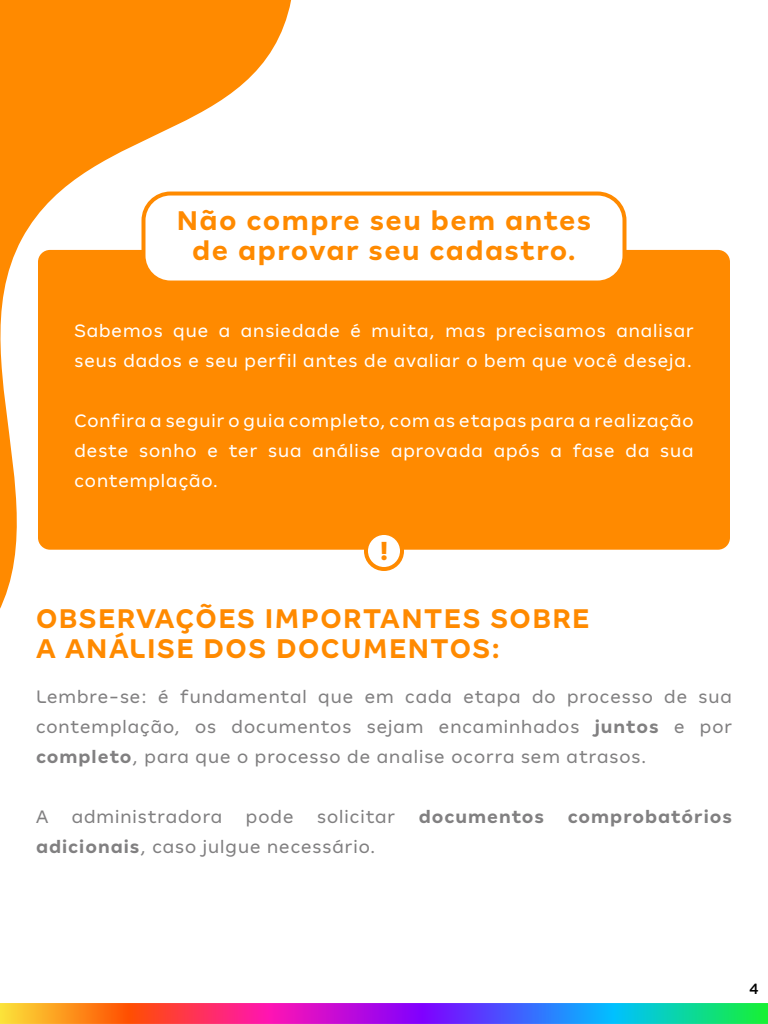
<style>
.page{position:relative;width:768px;height:1024px;background:#fff}
.page>*{position:absolute;margin:0;border:0;box-sizing:border-box;transform-origin:0 0}
.t1{font:700 30px/30px "Magalu Titulos";letter-spacing:.05em;color:#ff8a00;text-align:center}
.t2{font:800 29px "Magalu Titulos";color:#ff8a00}
.t3{font:20px/30px "Magalu Titulos";letter-spacing:.05em;color:#818081;text-align:justify}
.t4{font:20px/30px "Magalu Titulos";letter-spacing:.05em;color:#fff}
.t5{font:500 17px "Magalu Submarcas";color:#000}
.s1{font-weight:700}
</style>
<div class="page">
<svg style="left:0;top:0;width:323px;height:609px"></svg>
<div style="left:38px;top:250px;width:692px;height:300px;background:#ff8a00;border-radius:12px"></div>
<div style="left:144px;top:194px;width:480px;height:89px;background:#fff;border-radius:27px"></div>
<div style="left:142px;top:192px;width:484px;height:93px;border:4px solid #ff8a00;border-radius:27px"></div>
<img style="left:0;top:1003px;width:768px;height:21px">
<div style="left:366px;top:533px;width:36px;height:36px;background:#fff;border-radius:50%"></div>
<div style="left:364px;top:531px;width:40px;height:40px;border:4px solid #ff8a00;border-radius:50%"></div>
<h1 class="t1" style="left:177px;top:205px;width:416px">Não compre seu bem antes de aprovar seu cadastro.</h1>
<p class="t4" style="left:74px;top:316px;width:621px">Sabemos que a ansiedade é muita, mas precisamos analisar seus dados e seu perfil antes de avaliar o bem que você deseja.</p>
<p class="t4" style="left:74px;top:406px;width:621px;text-align:justify">Confira a seguir o guia completo, com as etapas para a realização deste sonho e ter sua análise aprovada após a fase da sua contemplação.</p>
<h2 class="t2" style="left:380px;top:535px;width:10px">!</h2>
<h1 class="t1" style="left:36px;top:603px;width:555px;text-align:left">OBSERVAÇÕES IMPORTANTES SOBRE<br>A ANÁLISE DOS DOCUMENTOS:</h1>
<p class="t3" style="left:36px;top:681px;width:698px">Lembre-se: é fundamental que em cada etapa do processo de sua contemplação, os documentos sejam encaminhados <span class="s1">juntos</span> e por <span class="s1">completo</span>, para que o processo de analise ocorra sem atrasos.</p>
<p class="t3" style="left:36px;top:801px;width:697px">A administradora pode solicitar <span class="s1">documentos comprobatórios adicionais</span>, caso julgue necessário.</p>
<p class="t5" style="left:749px;top:980px;width:11px">4</p>
</div>
